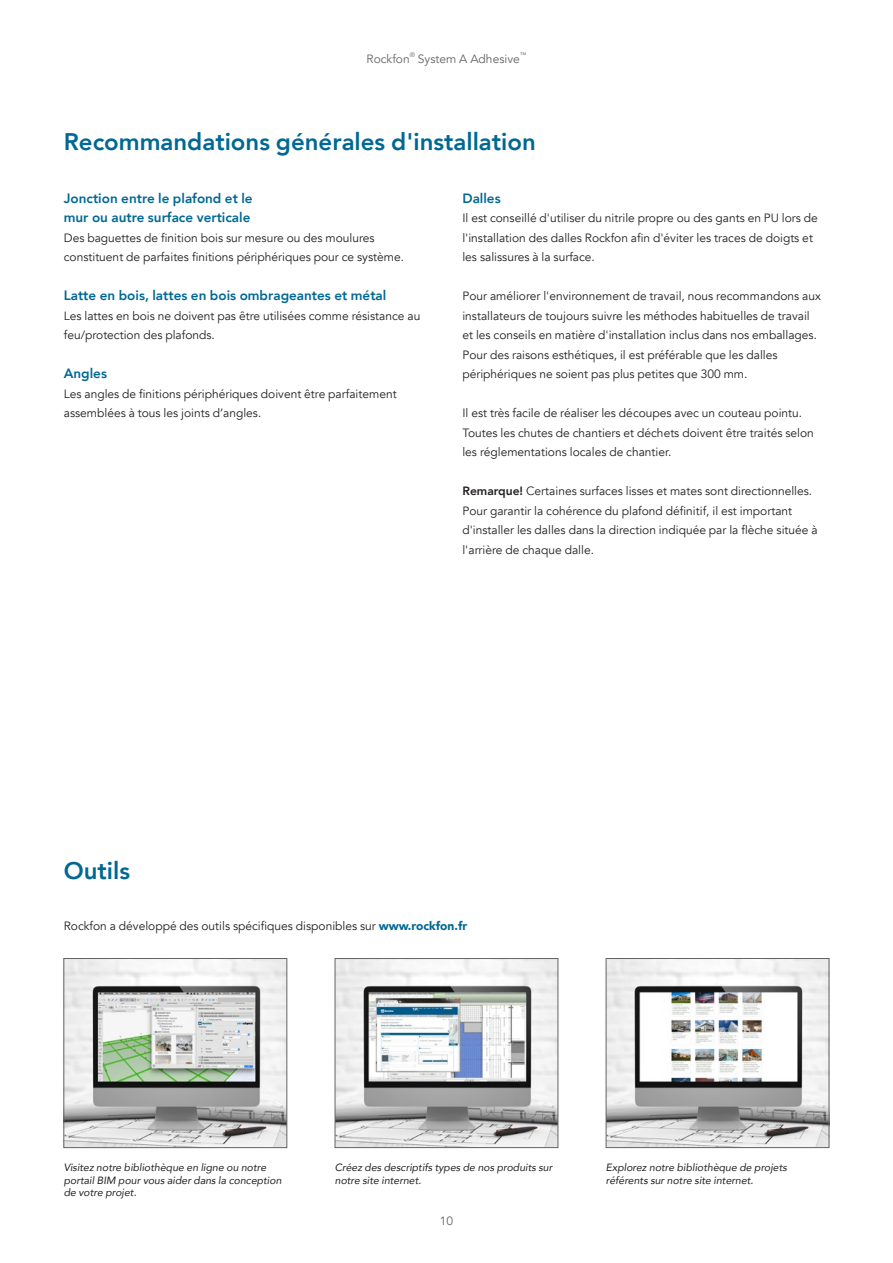
<style>
.page{position:relative;width:893px;height:1263px;background:#fff}
.page>*{position:absolute;margin:0;border:0;box-sizing:border-box;transform-origin:0 0}
.t1{font:800 24px "Avenir";color:#006893}
.t2{font:800 13.5px/19.5px "Avenir";color:#006893}
.t3{font:12px/19.5px "Avenir";color:#231f20}
.t4{font:12px "Avenir";color:#636466}
.t5{font:italic 10.5px/12.6px "Avenir";color:#231f20}
.t6{font:6.6px "Avenir";color:#636466}
.s1{font-weight:800}
.s2{font-weight:900;color:#006893}
</style>
<div class="page">
<img style="left:66px;top:960px;width:219px;height:186px">
<div style="left:64px;top:958px;width:223px;height:190px;border:1px solid #636466"></div>
<img style="left:608px;top:960px;width:219px;height:186px">
<div style="left:606px;top:958px;width:223px;height:190px;border:1px solid #636466"></div>
<img style="left:337px;top:960px;width:219px;height:186px">
<div style="left:335px;top:958px;width:223px;height:190px;border:1px solid #636466"></div>
<p class="t4" style="left:367px;top:52px;width:45px">Rockfon</p>
<p class="t6" style="left:410px;top:51px;width:7px">®</p>
<p class="t4" style="left:418px;top:52px;width:103px">System A Adhesive</p>
<p class="t6" style="left:520px;top:51px;width:8px">™</p>
<h1 class="t1" style="left:64px;top:123px;width:474px">Recommandations générales d'installation</h1>
<p class="t2" style="left:64px;top:188px;width:190px">Jonction entre le plafond et le mur ou autre surface verticale</p>
<p class="t3" style="left:64px;top:228px;width:342px">Des baguettes de finition bois sur mesure ou des moulures constituent de parfaites finitions périphériques pour ce système.</p>
<p class="t2" style="left:64px;top:286px;width:324px">Latte en bois, lattes en bois ombrageantes et métal</p>
<p class="t3" style="left:64px;top:306px;width:358px">Les lattes en bois ne doivent pas être utilisées comme résistance au feu/protection des plafonds.</p>
<p class="t2" style="left:64px;top:364px;width:45px">Angles</p>
<p class="t3" style="left:64px;top:384px;width:334px">Les angles de finitions périphériques doivent être parfaitement assemblées à tous les joints d’angles.</p>
<p class="t2" style="left:462px;top:188px;width:40px">Dalles</p>
<p class="t3" style="left:462px;top:209px;width:357px">Il est conseillé d'utiliser du nitrile propre ou des gants en PU lors de l'installation des dalles Rockfon afin d'éviter les traces de doigts et les salissures à la surface.</p>
<p class="t3" style="left:462px;top:287px;width:360px">Pour améliorer l'environnement de travail, nous recommandons aux installateurs de toujours suivre les méthodes habituelles de travail et les conseils en matière d'installation inclus dans nos emballages.<br>Pour des raisons esthétiques, il est préférable que les dalles périphériques ne soient pas plus petites que 300 mm.</p>
<p class="t3" style="left:462px;top:404px;width:353px">Il est très facile de réaliser les découpes avec un couteau pointu.<br>Toutes les chutes de chantiers et déchets doivent être traités selon les réglementations locales de chantier.</p>
<p class="t3" style="left:462px;top:482px;width:357px"><span class="s1">Remarque!</span> Certaines surfaces lisses et mates sont directionnelles.<br>Pour garantir la cohérence du plafond définitif, il est important d'installer les dalles dans la direction indiquée par la flèche située à l'arrière de chaque dalle.</p>
<h1 class="t1" style="left:64px;top:852px;width:68px">Outils</h1>
<p class="t3" style="left:64px;top:916px;width:405px">Rockfon a développé des outils spécifiques disponibles sur <span class="s2">www.rockfon.fr</span></p>
<p class="t5" style="left:335px;top:1161px;width:219px">Créez des descriptifs types de nos produits sur notre site internet.</p>
<p class="t5" style="left:64px;top:1161px;width:219px">Visitez notre bibliothèque en ligne ou notre portail BIM pour vous aider dans la conception de votre projet.</p>
<p class="t5" style="left:606px;top:1161px;width:182px">Explorez notre bibliothèque de projets référents sur notre site internet.</p>
<p class="t4" style="left:440px;top:1213px;width:15px">10</p>
</div>
